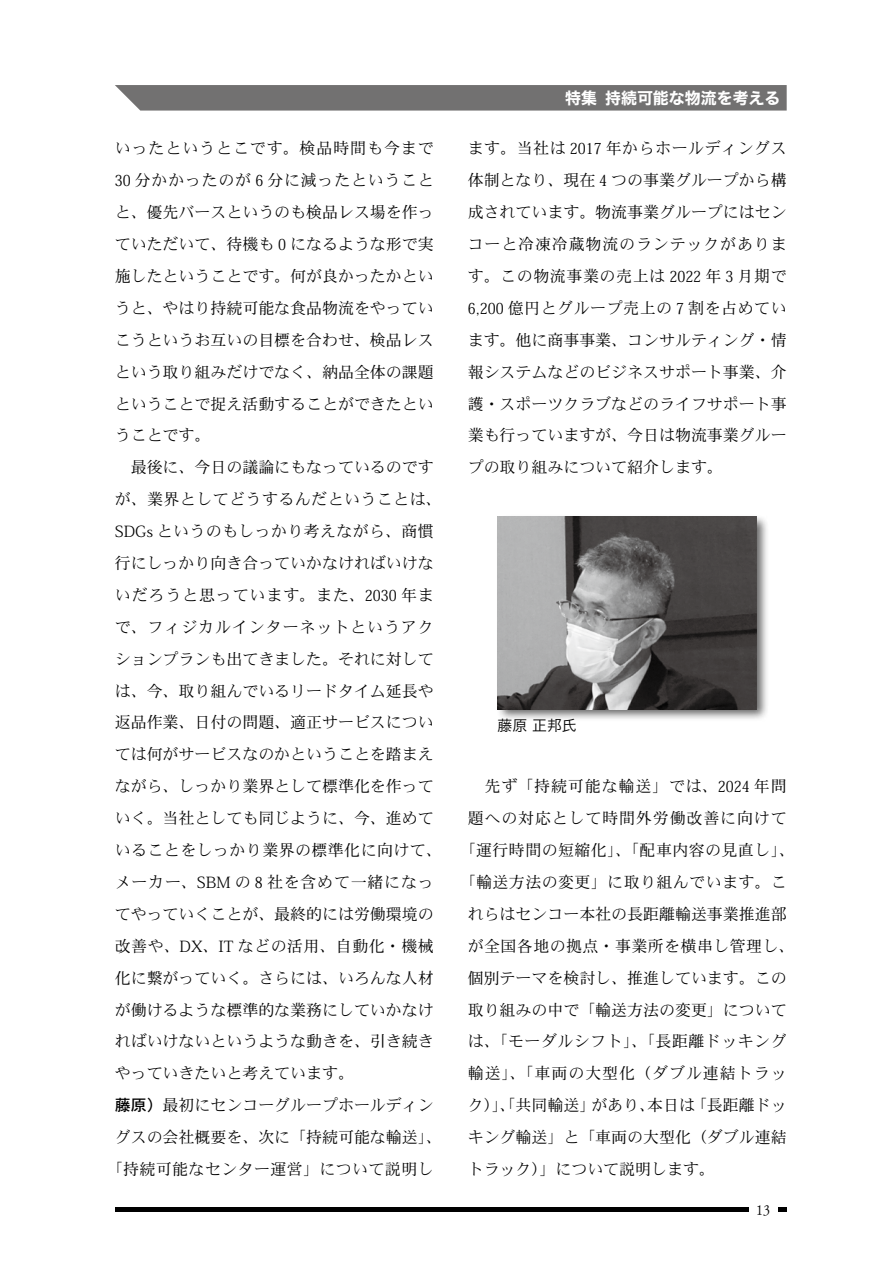
<style>
.page{position:relative;width:893px;height:1263px;background:#fff}
.page>*{position:absolute;margin:0;border:0;box-sizing:border-box;transform-origin:0 0}
.t1{font:15.9px/32px "Heisei Min Std W3";color:#000;text-align:justify}
.t2{font:15.9px "Heisei Min Std W3";letter-spacing:.03em;color:#000}
.t3{font:15.9px "Heisei Min Std W3";letter-spacing:.055em;color:#000}
.t4{font:15.9px "Heisei Min Std W3";letter-spacing:.06em;color:#000}
.t5{font:15.9px "Heisei Min Std W3";letter-spacing:.025em;color:#000}
.t6{font:15.9px "Heisei Min Std W3";letter-spacing:.05em;color:#000}
.t7{font:15.9px "Hiragino Sans W7";color:#fff}
.t8{font:14.85px "Hiragino Sans W3";color:#000}
.t9{font:13.8px "Tsuku A Old Min Pr 6 N L";color:#000}
.s1{font-family:"Heisei Kaku Go Std N W5"}
</style>
<div class="page">
<svg style="left:778px;top:1208px;width:9px;height:4px"></svg>
<hr style="left:115px;top:1208px;width:633px;height:4px;background:#000">
<div style="left:115px;top:85px;width:672px;height:26px;background:#727171"></div>
<div style="left:496px;top:515px;width:273px;height:207px;background:#000;opacity:.6"></div>
<img style="left:497px;top:516px;width:260px;height:193px">
<p class="t4" style="left:115px;top:138px;width:320px">いったというとこです。検品時間も今まで</p>
<p class="t6" style="left:115px;top:170px;width:320px">30 分かかったのが 6 分に減ったということ</p>
<p class="t1" style="left:115px;top:196px;width:320px">と、優先バースというのも検品レス場を作っ</p>
<p class="t1" style="left:115px;top:228px;width:320px">ていただいて、待機も 0 になるような形で実</p>
<p class="t1" style="left:115px;top:260px;width:320px">施したということです。何が良かったかとい</p>
<p class="t1" style="left:115px;top:292px;width:320px">うと、やはり持続可能な食品物流をやってい</p>
<p class="t1" style="left:115px;top:324px;width:320px">こうというお互いの目標を合わせ、検品レス</p>
<p class="t1" style="left:115px;top:356px;width:320px">という取り組みだけでなく、納品全体の課題</p>
<p class="t1" style="left:115px;top:388px;width:320px">ということで捉え活動することができたとい</p>
<p class="t1" style="left:115px;top:419px;width:97px">うことです。</p>
<p class="t1" style="left:115px;top:451px;width:320px">　最後に、今日の議論にもなっているのです</p>
<p class="t2" style="left:115px;top:489px;width:328px">が、業界としてどうするんだということは、</p>
<p class="t5" style="left:115px;top:521px;width:320px">SDGs というのもしっかり考えながら、商慣</p>
<p class="t1" style="left:115px;top:547px;width:320px">行にしっかり向き合っていかなければいけな</p>
<p class="t3" style="left:115px;top:585px;width:320px">いだろうと思っています。また、2030 年ま</p>
<p class="t4" style="left:115px;top:617px;width:320px">で、フィジカルインターネットというアク</p>
<p class="t1" style="left:115px;top:643px;width:320px">ションプランも出てきました。それに対して</p>
<p class="t1" style="left:115px;top:675px;width:320px">は、今、取り組んでいるリードタイム延長や</p>
<p class="t1" style="left:115px;top:706px;width:320px">返品作業、日付の問題、適正サービスについ</p>
<p class="t1" style="left:115px;top:738px;width:320px">ては何がサービスなのかということを踏まえ</p>
<p class="t1" style="left:115px;top:770px;width:320px">ながら、しっかり業界として標準化を作って</p>
<p class="t1" style="left:115px;top:802px;width:320px">いく。当社としても同じように、今、進めて</p>
<p class="t2" style="left:115px;top:840px;width:328px">いることをしっかり業界の標準化に向けて、</p>
<p class="t6" style="left:115px;top:872px;width:320px">メーカー、SBM の 8 社を含めて一緒になっ</p>
<p class="t1" style="left:115px;top:898px;width:320px">てやっていくことが、最終的には労働環境の</p>
<p class="t2" style="left:115px;top:936px;width:320px">改善や、DX、IT などの活用、自動化・ 機械</p>
<p class="t1" style="left:115px;top:962px;width:320px">化に繋がっていく。さらには、いろんな人材</p>
<p class="t1" style="left:115px;top:993px;width:320px">が働けるような標準的な業務にしていかなけ</p>
<p class="t1" style="left:115px;top:1025px;width:320px">ればいけないというような動きを、引き続き</p>
<p class="t1" style="left:115px;top:1057px;width:241px">やっていきたいと考えています。</p>
<p class="t1" style="left:115px;top:1089px;width:320px"><span class="s1">藤原）</span>最初にセンコーグループホールディン</p>
<p class="t1" style="left:115px;top:1121px;width:328px">グスの会社概要を、次に「持続可能な輸送」、</p>
<p class="t5" style="left:107px;top:1159px;width:328px">「持続可能なセンター運営」について説明し</p>
<p class="t7" style="left:565px;top:85px;width:217px">特集持続可能な物流を考える</p>
<p class="t1" style="left:468px;top:132px;width:320px">ます。当社は 2017 年からホールディングス体制となり、現在 4 つの事業グループから構成されています。物流事業グループにはセンコーと冷凍冷蔵物流のランテックがあります。この物流事業の売上は 2022 年 3 月期で6,200 億円とグループ売上の 7 割を占めています。他に商事事業、コンサルティング・ 情報システムなどのビジネスサポート事業、介護・ スポーツクラブなどのライフサポート事業も行っていますが、今日は物流事業グループの取り組みについて紹介します。</p>
<p class="t8" style="left:497px;top:712px;width:81px">藤原 正邦氏</p>
<p class="t3" style="left:468px;top:776px;width:320px">　先ず「持続可能な輸送」では、2024 年問</p>
<p class="t3" style="left:468px;top:808px;width:320px">題への対応として時間外労働改善に向けて</p>
<p class="t2" style="left:460px;top:840px;width:336px">「運行時間の短縮化」、「配車内容の見直し」、</p>
<p class="t2" style="left:460px;top:872px;width:328px">「輸送方法の変更」に取り組んでいます。こ</p>
<p class="t1" style="left:468px;top:898px;width:320px">れらはセンコー本社の長距離輸送事業推進部</p>
<p class="t2" style="left:468px;top:936px;width:328px">が全国各地の拠点・ 事業所を横串し管理し、</p>
<p class="t1" style="left:468px;top:962px;width:320px">個別テーマを検討し、推進しています。この</p>
<p class="t1" style="left:468px;top:993px;width:320px">取り組みの中で「輸送方法の変更」について</p>
<p class="t2" style="left:468px;top:1031px;width:320px">は、「モーダルシフト」、「長距離ドッキング</p>
<p class="t4" style="left:468px;top:1063px;width:320px">輸送」、「車両の大型化（ダブル連結トラッ</p>
<p class="t1" style="left:468px;top:1089px;width:320px">ク）」、「共同輸送」があり、本日は「長距離ドッ</p>
<p class="t1" style="left:468px;top:1121px;width:320px">キング輸送」と「車両の大型化（ダブル連結</p>
<p class="t1" style="left:468px;top:1153px;width:249px">トラック）」について説明します。</p>
<p class="t9" style="left:756px;top:1197px;width:16px">13</p>
</div>
